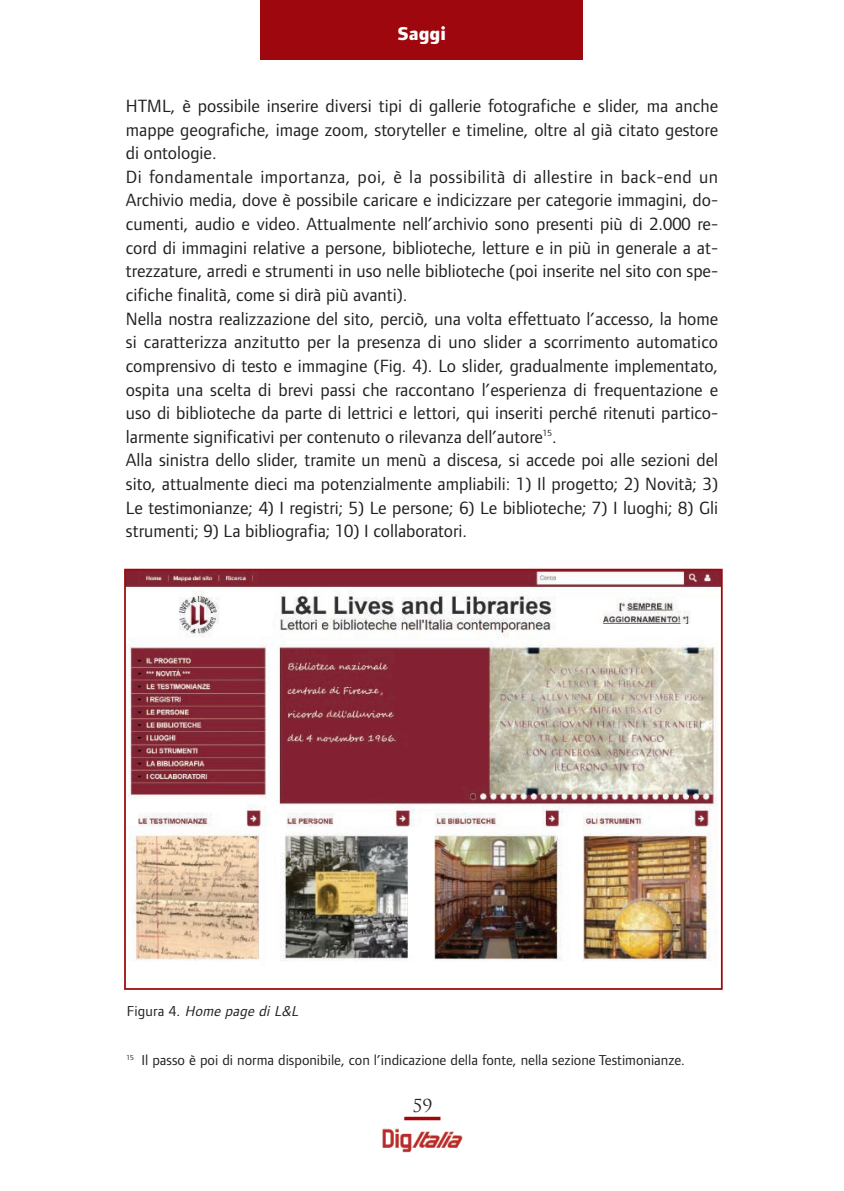
<style>
.page{position:relative;width:844px;height:1191px;background:#fff}
.page>*{position:absolute;margin:0;border:0;box-sizing:border-box;transform-origin:0 0}
.t1{font:800 19.25px "Foundry Form Sans";color:#fff}
.t2{font:18.38px/23.6px "Foundry Form Sans";color:#231f20}
.t3{font:17.5px "Trajan Pro";color:#231f20}
.t4{font:14.88px "Foundry Form Sans";color:#231f20}
.t5{font:italic 14.88px "Foundry Form Sans";color:#231f20}
.s1{font-style:normal}
</style>
<div class="page">
<img style="left:382px;top:1128px;width:81px;height:24px">
<div style="left:260px;top:0;width:323px;height:60px;background:#9d070d"></div>
<svg style="left:404px;top:1116px;width:36px;height:4px"></svg>
<img style="left:127px;top:572px;width:592px;height:389px">
<div style="left:124px;top:569px;width:598px;height:420px;border:2px solid #9d070d"></div>
<p class="t1" style="left:398px;top:23px;width:50px">Saggi</p>
<p class="t2" style="left:126px;top:94px;width:593px">HTML, è possibile inserire diversi tipi di gallerie fotografiche e slider, ma anche mappe geografiche, image zoom, storyteller e timeline, oltre al già citato gestore di ontologie.<br>Di fondamentale importanza, poi, è la possibilità di allestire in back-end un Archivio media, dove è possibile caricare e indicizzare per categorie immagini, do&shy;cumenti, audio e video. Attualmente nell’archivio sono presenti più di 2.000 re&shy;cord di immagini relative a persone, biblioteche, letture e in più in generale a at&shy;trezzature, arredi e strumenti in uso nelle biblioteche (poi inserite nel sito con spe&shy;cifiche finalità, come si dirà più avanti).<br>Nella nostra realizzazione del sito, perciò, una volta effettuato l’accesso, la home si caratterizza anzitutto per la presenza di uno slider a scorrimento automatico comprensivo di testo e immagine (Fig. 4). Lo slider, gradualmente implementato, ospita una scelta di brevi passi che raccontano l’esperienza di frequentazione e uso di biblioteche da parte di lettrici e lettori, qui inseriti perché ritenuti partico&shy;larmente significativi per contenuto o rilevanza dell’autore<sup>15</sup>.<br>Alla sinistra dello slider, tramite un menù a discesa, si accede poi alle sezioni del sito, attualmente dieci ma potenzialmente ampliabili: 1) Il progetto; 2) Novità; 3)<br>Le testimonianze; 4) I registri; 5) Le persone; 6) Le biblioteche; 7) I luoghi; 8) Gli strumenti; 9) La bibliografia; 10) I collaboratori.</p>
<p class="t5" style="left:127px;top:1002px;width:176px"><span class="s1">F i g u ra 4 .</span> Home page di L&amp;L</p>
<p class="t4" style="left:126px;top:1052px;width:560px"><sup>15</sup> Il passo è poi di norma disponibile, con l’indicazione della fonte, nella sezione Testimonianze.</p>
<p class="t3" style="left:412px;top:1095px;width:21px">59</p>
</div>
